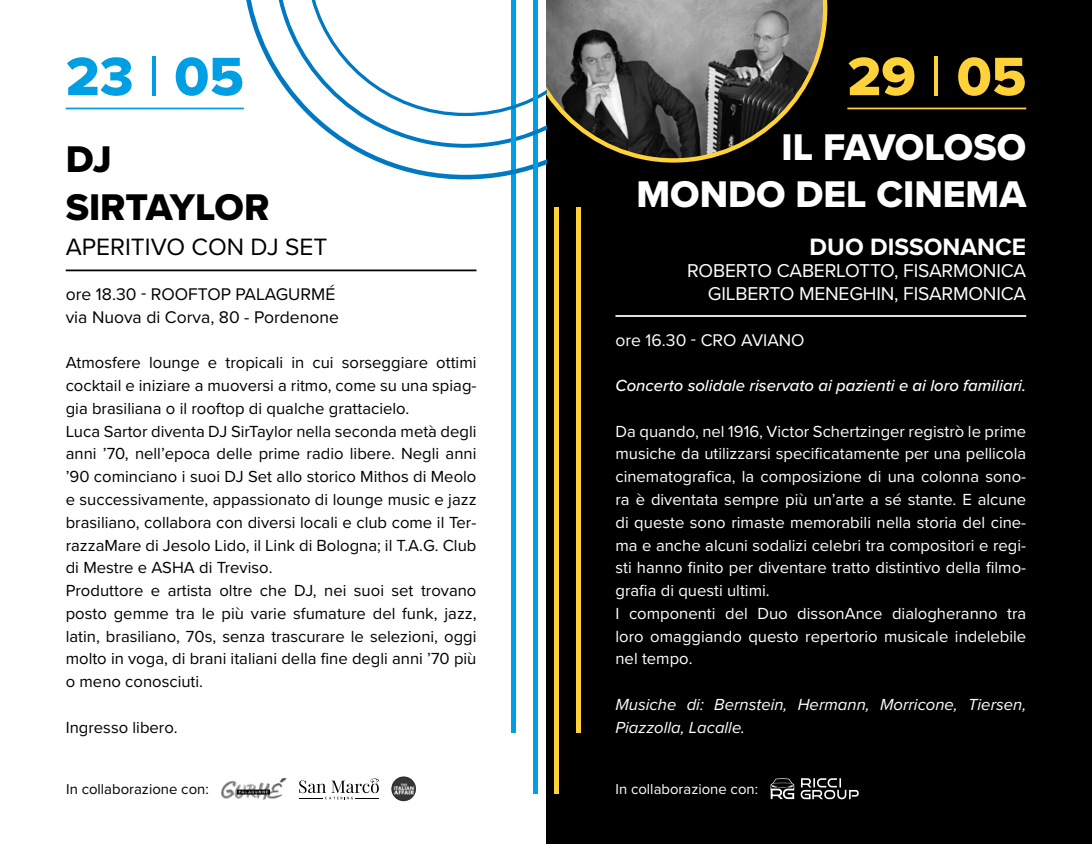
<style>
.page{position:relative;width:1092px;height:844px;background:#fff}
.page>*{position:absolute;margin:0;border:0;box-sizing:border-box;transform-origin:0 0}
.t1{font:56px "Proxima Nova Extrabld";color:#009fe3}
.t2{font:56px "Proxima Nova Extrabld";color:#ffd239}
.t3{font:38.5px/47.2px "Proxima Nova Extrabld";color:#fff;text-align:right}
.t4{font:38.5px/47.2px "Proxima Nova Extrabld";letter-spacing:-.01em;color:#000}
.t5{font:24.5px "Proxima Nova";color:#000}
.t6{font:700 24.5px "Proxima Nova";color:#fff}
.t7{font:19.25px/22.8px "Proxima Nova";letter-spacing:-.01em;color:#fff;text-align:right}
.t8{font:17.5px/22.8px "Proxima Nova";color:#000}
.t9{font:17.5px "Proxima Nova";color:#fff}
.t10{font:16.62px/22.8px "Proxima Nova";color:#000}
.t11{font:16.62px/22.8px "Proxima Nova";color:#fff}
.t12{font:italic 16.62px/22.8px "Proxima Nova";color:#fff}
.t13{font:italic 500 16.62px "Proxima Nova";color:#fff}
.t14{font:14.88px "Proxima Nova";color:#000}
.t15{font:14.88px "Proxima Nova";color:#fff}
.s1{font-family:"Proxima Nova";font-weight:500}
</style>
<div class="page">
<hr style="left:66px;top:269px;width:410px;height:2px;background:#000">
<hr style="left:66px;top:108px;width:178px;height:1px;background:#009fe3">
<img style="left:221px;top:778px;width:66px;height:21px">
<svg style="left:299px;top:778px;width:80px;height:21px"></svg>
<div style="left:546px;top:0;width:545px;height:843px;background:#000"></div>
<hr style="left:615px;top:315px;width:411px;height:2px;background:#fff">
<hr style="left:847px;top:108px;width:179px;height:1px;background:#ffd239">
<svg style="left:770px;top:778px;width:24px;height:20px"></svg>
<svg style="left:800px;top:778px;width:58px;height:21px"></svg>
<svg style="left:546px;top:0;width:281px;height:162px"></svg>
<div style="left:554px;top:207px;width:5px;height:586px;background:#ffd239"></div>
<hr style="left:576px;top:207px;width:4px;height:525px;background:#ffd239">
<div style="left:511px;top:0;width:5px;height:732px;background:#009fe3"></div>
<svg style="left:246px;top:0;width:300px;height:179px"></svg>
<div style="left:511px;top:123px;width:5px;height:42px;background:#009fe3"></div>
<hr style="left:533px;top:148px;width:4px;height:645px;background:#009fe3">
<hr style="left:533px;top:0;width:4px;height:113px;background:#009fe3">
<img style="left:391px;top:776px;width:25px;height:25px;border-radius:12px">
<h1 class="t1" style="left:66px;top:35px;width:179px">23 <span class="s1">|</span> 05</h1>
<h2 class="t4" style="left:66px;top:135px;width:205px">DJ<br>SIRTAYLOR</h2>
<h3 class="t5" style="left:66px;top:228px;width:263px">APERITIVO CON DJ SET</h3>
<p class="t8" style="left:66px;top:282px;width:275px">ore 18.30 - ROOFTOP PALAGURMÉ via Nuova di Corva, 80 - Pordenone</p>
<p class="t10" style="left:66px;top:350px;width:412px">Atmosfere lounge e tropicali in cui sorseggiare ottimi cocktail e iniziare a muoversi a ritmo, come su una spiag&shy;gia brasiliana o il rooftop di qualche grattacielo.<br>Luca Sartor diventa DJ SirTaylor nella seconda metà degli anni ’70, nell’epoca delle prime radio libere. Negli anni ’90 cominciano i suoi DJ Set allo storico Mithos di Meolo e successivamente, appassionato di lounge music e jazz brasiliano, collabora con diversi locali e club come il Ter&shy;razzaMare di Jesolo Lido, il Link di Bologna; il T.A.G. Club di Mestre e ASHA di Treviso.<br>Produttore e artista oltre che DJ, nei suoi set trovano posto gemme tra le più varie sfumature del funk, jazz, latin, brasiliano, 70s, senza trascurare le selezioni, oggi molto in voga, di brani italiani della fine degli anni ’70 più o meno conosciuti.</p>
<p class="t10" style="left:66px;top:714px;width:113px">Ingresso libero.</p>
<p class="t14" style="left:66px;top:777px;width:144px">In collaborazione con:</p>
<h1 class="t2" style="left:847px;top:35px;width:180px">29 <span class="s1">|</span> 05</h1>
<h2 class="t3" style="left:636px;top:123px;width:391px">IL FAVOLOSO<br>MONDO DEL CINEMA</h2>
<h3 class="t6" style="left:809px;top:228px;width:218px">DUO DISSONANCE</h3>
<p class="t7" style="left:687px;top:259px;width:340px">ROBERTO CABERLOTTO, FISARMONICA<br>GILBERTO MENEGHIN, FISARMONICA</p>
<p class="t9" style="left:615px;top:326px;width:191px">ore 16.30 - CRO AVIANO</p>
<p class="t13" style="left:615px;top:373px;width:412px">Concerto solidale riservato ai pazienti e ai loro familiari.</p>
<p class="t11" style="left:615px;top:419px;width:412px">Da quando, nel 1916, Victor Schertzinger registrò le prime musiche da utilizzarsi specificatamente per una pellicola cinematografica, la composizione di una colonna sono&shy;ra è diventata sempre più un’arte a sé stante. E alcune di queste sono rimaste memorabili nella storia del cine&shy;ma e anche alcuni sodalizi celebri tra compositori e regi&shy;sti hanno finito per diventare tratto distintivo della filmo&shy;grafia di questi ultimi.<br>I componenti del Duo dissonAnce dialogheranno tra loro omaggiando questo repertorio musicale indelebile nel tempo.</p>
<p class="t12" style="left:615px;top:692px;width:412px">Musiche di: Bernstein, Hermann, Morricone, Tiersen,<br>Piazzolla, Lacalle.</p>
<p class="t15" style="left:615px;top:777px;width:144px">In collaborazione con:</p>
</div>
